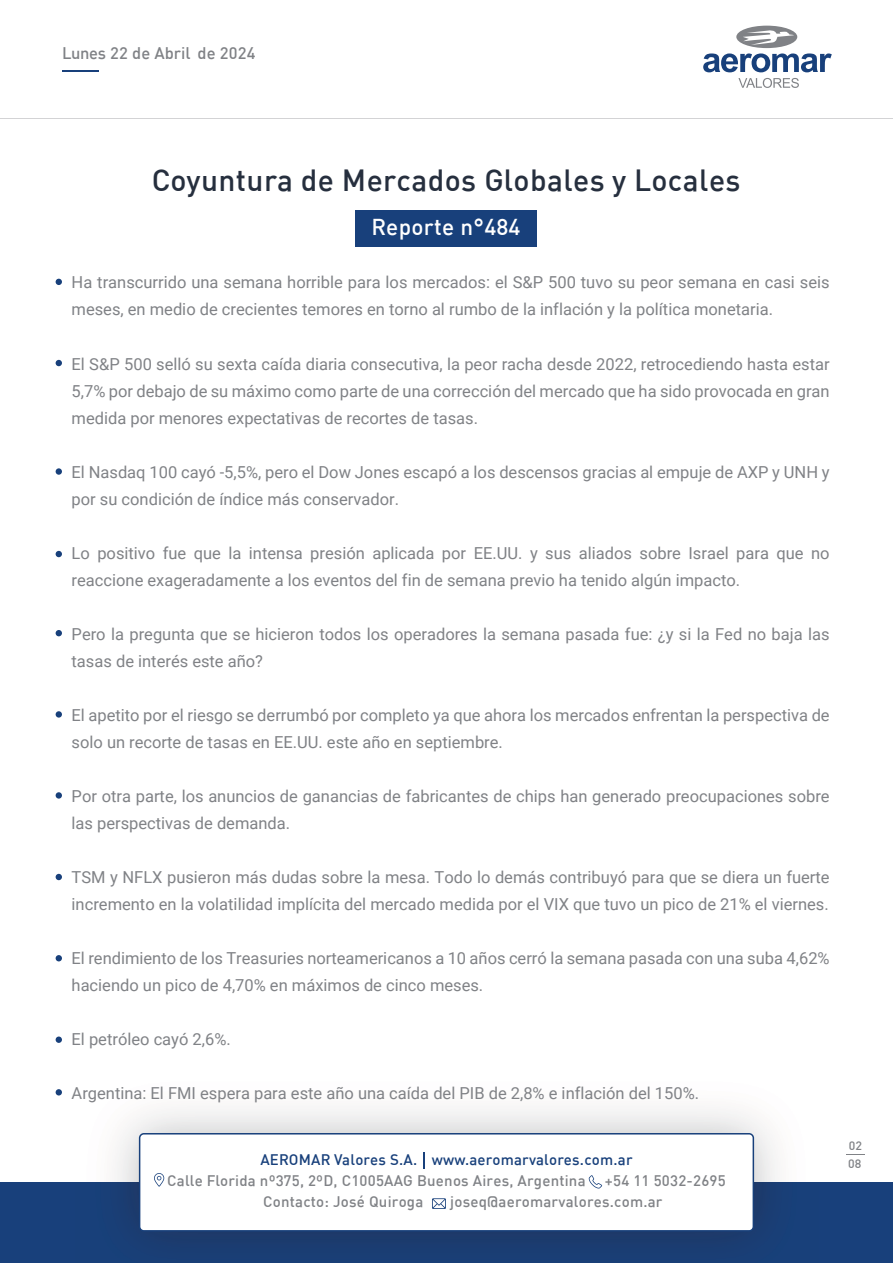
<style>
.page{position:relative;width:893px;height:1263px;background:#fff}
.page>*{position:absolute;margin:0;border:0;box-sizing:border-box;transform-origin:0 0}
.t1{font:500 30px "DIN";letter-spacing:.015em;color:#262f3e}
.t2{font:500 22.5px "DIN";letter-spacing:.015em;color:#fff}
.t3{font:16.5px/27px "Roboto";color:#808286}
.t4{font:500 16.5px "DIN";color:#808286}
.t5{font:500 15px "DIN";letter-spacing:.015em;color:#808286}
.t6{font:500 15px "DIN";letter-spacing:.015em;color:#18407b}
.t7{font:500 12px "DIN";color:#808286}
</style>
<div class="page">
<hr style="left:0;top:118px;width:893px;height:1px;background:#d3d3d5">
<svg style="left:703px;top:53px;width:129px;height:19px"></svg>
<svg style="left:738px;top:78px;width:61px;height:10px"></svg>
<div style="left:736px;top:26px;width:61px;height:22px;background:#808286;border-radius:50%"></div>
<svg style="left:743px;top:30px;width:51px;height:15px"></svg>
<hr style="left:62px;top:70px;width:37px;height:1px;background:#18407b">
<div style="left:356px;top:210px;width:181px;height:36px;background:#18407b"></div>
<div style="left:0;top:1182px;width:893px;height:80px;background:#18407b"></div>
<img style="left:75px;top:1111px;width:743px;height:152px">
<img style="left:75px;top:1182px;width:743px;height:80px">
<svg style="left:139px;top:1133px;width:615px;height:98px"></svg>
<svg style="left:424px;top:1152px;width:1px;height:17px"></svg>
<svg style="left:432px;top:1198px;width:14px;height:11px"></svg>
<svg style="left:589px;top:1175px;width:13px;height:13px"></svg>
<svg style="left:154px;top:1173px;width:10px;height:13px"></svg>
<svg style="left:846px;top:1154px;width:19px;height:1px"></svg>
<svg style="left:56px;top:279px;width:6px;height:6px"></svg>
<svg style="left:56px;top:630px;width:6px;height:6px"></svg>
<svg style="left:56px;top:874px;width:6px;height:6px"></svg>
<div style="left:56px;top:1036px;width:6px;height:7px;background:#18407b;border-radius:50%"></div>
<svg style="left:56px;top:1089px;width:6px;height:6px"></svg>
<svg style="left:56px;top:360px;width:6px;height:6px"></svg>
<div style="left:56px;top:792px;width:6px;height:7px;background:#18407b;border-radius:50%"></div>
<div style="left:56px;top:711px;width:6px;height:7px;background:#18407b;border-radius:50%"></div>
<div style="left:56px;top:468px;width:6px;height:7px;background:#18407b;border-radius:50%"></div>
<svg style="left:56px;top:551px;width:6px;height:6px"></svg>
<svg style="left:56px;top:955px;width:6px;height:6px"></svg>
<p class="t4" style="left:62px;top:43px;width:195px">Lunes 22 de Abril de 2024</p>
<h1 class="t1" style="left:152px;top:161px;width:590px">Coyuntura de Mercados Globales y Locales</h1>
<h2 class="t2" style="left:372px;top:213px;width:151px">Reporte n°484</h2>
<p class="t3" style="left:72px;top:268px;width:759px">Ha transcurrido una semana horrible para los mercados: el S&amp;P 500 tuvo su peor semana en casi seis meses, en medio de crecientes temores en torno al rumbo de la inflación y la política monetaria.</p>
<p class="t3" style="left:72px;top:349px;width:760px;text-align:justify">El S&amp;P 500 selló su sexta caída diaria consecutiva, la peor racha desde 2022, retrocediendo hasta estar 5,7% por debajo de su máximo como parte de una corrección del mercado que ha sido provocada en gran medida por menores expectativas de recortes de tasas.</p>
<p class="t3" style="left:72px;top:457px;width:760px">El Nasdaq 100 cayó -5,5%, pero el Dow Jones escapó a los descensos gracias al empuje de AXP y UNH y por su condición de índice más conservador.</p>
<p class="t3" style="left:72px;top:538px;width:760px">Lo positivo fue que la intensa presión aplicada por EE.UU. y sus aliados sobre Israel para que no reaccione exageradamente a los eventos del fin de semana previo ha tenido algún impacto.</p>
<p class="t3" style="left:72px;top:619px;width:760px">Pero la pregunta que se hicieron todos los operadores la semana pasada fue: ¿y si la Fed no baja las tasas de interés este año?</p>
<p class="t3" style="left:72px;top:700px;width:760px">El apetito por el riesgo se derrumbó por completo ya que ahora los mercados enfrentan la perspectiva de solo un recorte de tasas en EE.UU. este año en septiembre.</p>
<p class="t3" style="left:72px;top:781px;width:760px">Por otra parte, los anuncios de ganancias de fabricantes de chips han generado preocupaciones sobre las perspectivas de demanda.</p>
<p class="t3" style="left:72px;top:862px;width:760px">TSM y NFLX pusieron más dudas sobre la mesa. Todo lo demás contribuyó para que se diera un fuerte incremento en la volatilidad implícita del mercado medida por el VIX que tuvo un pico de 21% el viernes.</p>
<p class="t3" style="left:72px;top:943px;width:760px">El rendimiento de los Treasuries norteamericanos a 10 años cerró la semana pasada con una suba 4,62% haciendo un pico de 4,70% en máximos de cinco meses.</p>
<p class="t3" style="left:72px;top:1024px;width:161px">El petróleo cayó 2,6%.</p>
<p class="t3" style="left:72px;top:1078px;width:629px">Argentina: El FMI espera para este año una caída del PIB de 2,8% e inflación del 150%.</p>
<p class="t7" style="left:849px;top:1138px;width:15px">02</p>
<p class="t6" style="left:260px;top:1150px;width:374px">AEROMAR Valores S.A. www.aeromarvalores.com.ar</p>
<p class="t7" style="left:848px;top:1156px;width:15px">08</p>
<p class="t5" style="left:167px;top:1171px;width:420px">Calle Florida nº375, 2ºD, C1005AAG Buenos Aires, Argentina</p>
<p class="t5" style="left:605px;top:1171px;width:122px">+54 11 5032-2695</p>
<p class="t5" style="left:263px;top:1192px;width:162px">Contacto: José Quiroga</p>
<p class="t5" style="left:450px;top:1192px;width:214px">joseq@aeromarvalores.com.ar</p>
</div>
